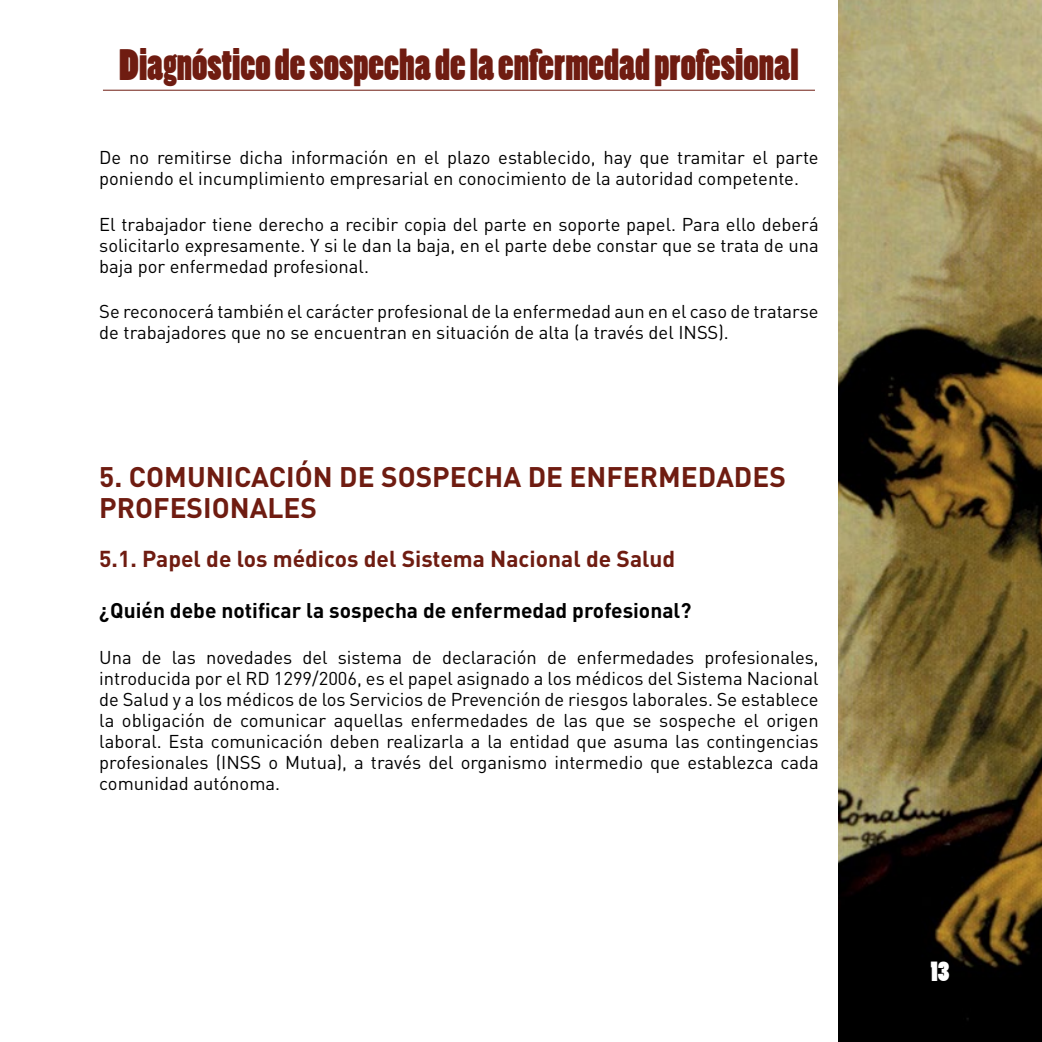
<style>
.page{position:relative;width:1042px;height:1042px;background:#fff}
.page>*{position:absolute;margin:0;border:0;box-sizing:border-box;transform-origin:0 0}
.t1{font:41.12px "Poplar Std";color:#6f1c11}
.t2{font:700 28px/30.8px "DIN";color:#6f1c11}
.t3{font:26.25px "Poplar Std";color:#fff}
.t4{font:700 22.75px "DIN";color:#6f1c11}
.t5{font:700 21px "DIN";color:#000}
.t6{font:18.38px/21px "DIN";color:#000}
</style>
<div class="page">
<img style="left:838px;top:0;width:204px;height:1042px">
<hr style="left:103px;top:90px;width:712px;height:1px;background:#6f1c11">
<h1 class="t1" style="left:119px;top:42px;width:681px">Diagnóstico de sospecha de la enfermedad profesional</h1>
<p class="t6" style="left:99px;top:146px;width:721px">De no remitirse dicha información en el plazo establecido, hay que tramitar el parte poniendo el incumplimiento empresarial en conocimiento de la autoridad competente.</p>
<p class="t6" style="left:99px;top:213px;width:721px;text-align:justify">El trabajador tiene derecho a recibir copia del parte en soporte papel. Para ello deberá solicitarlo expresamente. Y si le dan la baja, en el parte debe constar que se trata de una baja por enfermedad profesional.</p>
<p class="t6" style="left:99px;top:301px;width:721px">Se reconocerá también el carácter profesional de la enfermedad aun en el caso de tratarse de trabajadores que no se encuentran en situación de alta (a través del INSS).</p>
<h2 class="t2" style="left:99px;top:460px;width:688px">5. COMUNICACIÓN DE SOSPECHA DE ENFERMEDADES<br>PROFESIONALES</h2>
<p class="t4" style="left:99px;top:544px;width:577px">5.1. Papel de los médicos del Sistema Nacional de Salud</p>
<p class="t5" style="left:99px;top:597px;width:594px">¿Quién debe notificar la sospecha de enfermedad profesional?</p>
<p class="t6" style="left:99px;top:646px;width:721px;text-align:justify">Una de las novedades del sistema de declaración de enfermedades profesionales, introducida por el RD 1299/2006, es el papel asignado a los médicos del Sistema Nacional de Salud y a los médicos de los Servicios de Prevención de riesgos laborales. Se establece la obligación de comunicar aquellas enfermedades de las que se sospeche el origen laboral. Esta comunicación deben realizarla a la entidad que asuma las contingencias profesionales (INSS o Mutua), a través del organismo intermedio que establezca cada comunidad autónoma.</p>
<h3 class="t3" style="left:931px;top:956px;width:20px">13</h3>
</div>
